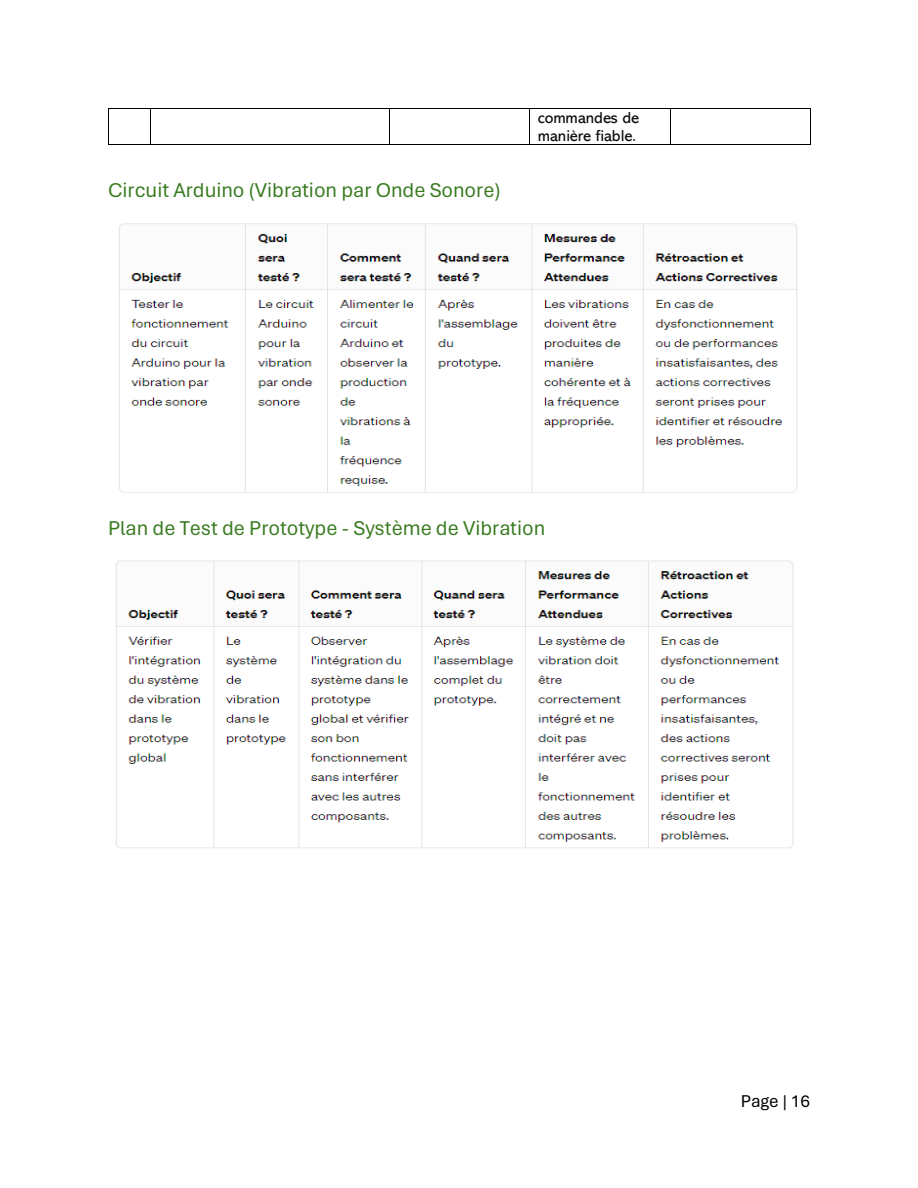
<style>
.page{position:relative;width:918px;height:1188px;background:#fff}
.page>*{position:absolute;margin:0;border:0;box-sizing:border-box;transform-origin:0 0}
.t1{font:21px "Aptos";color:#3a7c22}
.t2{font:18px "Aptos";color:#000}
.t3{font:15.9px/17.9px "Abadi";color:#0d0d0d}
</style>
<div class="page">
<hr style="left:109px;top:108px;width:41px;height:1px;background:#000">
<hr style="left:151px;top:108px;width:238px;height:1px;background:#000">
<hr style="left:390px;top:108px;width:139px;height:1px;background:#000">
<hr style="left:530px;top:108px;width:140px;height:1px;background:#000">
<hr style="left:670px;top:108px;width:140px;height:1px;background:#000">
<hr style="left:108px;top:109px;width:1px;height:36px;background:#000">
<hr style="left:109px;top:145px;width:41px;height:1px;background:#000">
<hr style="left:150px;top:109px;width:1px;height:36px;background:#000">
<hr style="left:151px;top:145px;width:238px;height:1px;background:#000">
<hr style="left:389px;top:109px;width:1px;height:36px;background:#000">
<hr style="left:390px;top:145px;width:139px;height:1px;background:#000">
<hr style="left:529px;top:109px;width:1px;height:36px;background:#000">
<hr style="left:530px;top:145px;width:140px;height:1px;background:#000">
<hr style="left:670px;top:109px;width:1px;height:36px;background:#000">
<hr style="left:670px;top:145px;width:140px;height:1px;background:#000">
<hr style="left:810px;top:109px;width:1px;height:36px;background:#000">
<img style="left:119px;top:223px;width:678px;height:270px">
<img style="left:116px;top:560px;width:678px;height:288px">
<p class="t1" style="left:108px;top:177px;width:394px">Circuit Arduino (Vibration par Onde Sonore)</p>
<p class="t3" style="left:538px;top:109px;width:103px">commandes de manière fiable.</p>
<p class="t1" style="left:108px;top:515px;width:439px">Plan de Test de Prototype - Système de Vibration</p>
<p class="t2" style="left:741px;top:1090px;width:71px">Page | 16</p>
</div>
